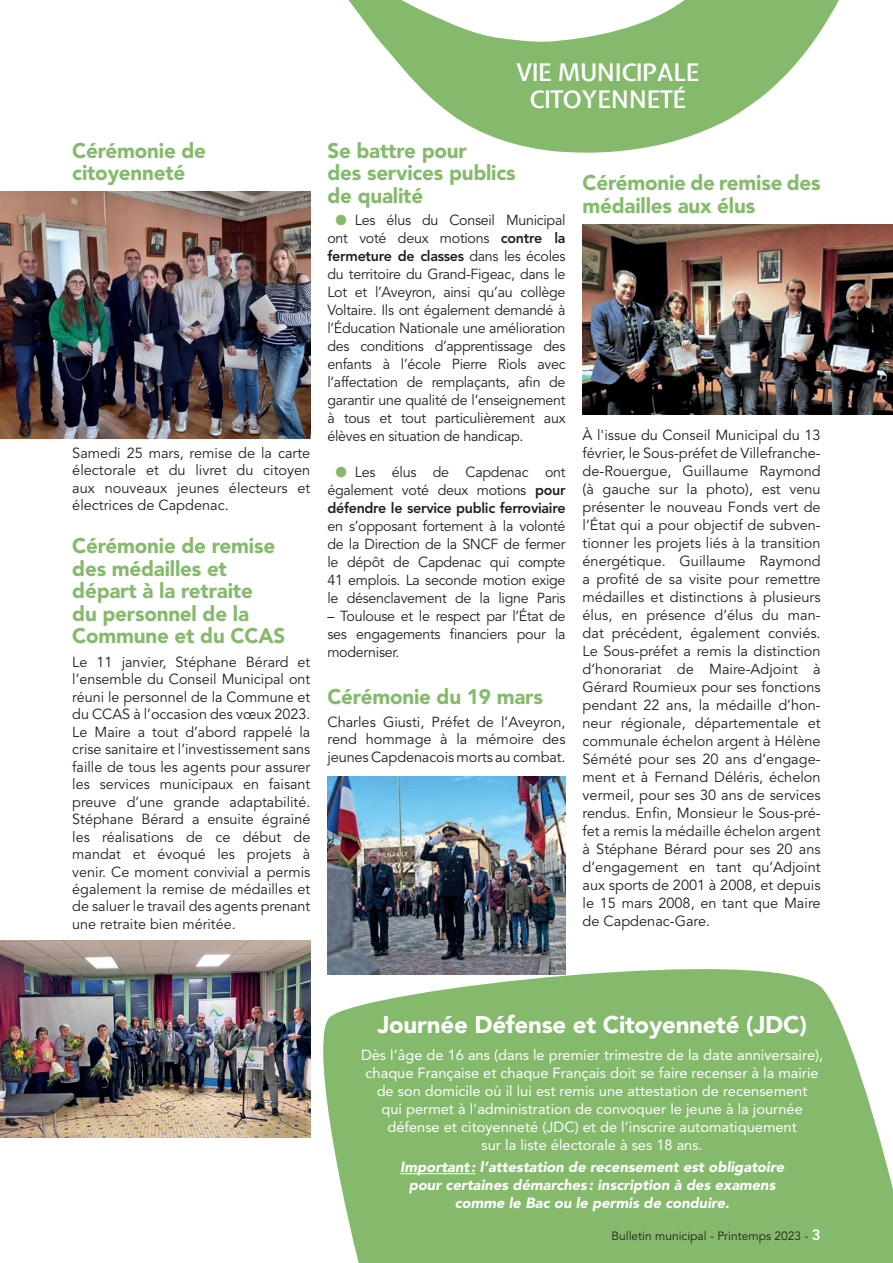
<style>
.page{position:relative;width:893px;height:1263px;background:#fff}
.page>*{position:absolute;margin:0;border:0;box-sizing:border-box;transform-origin:0 0}
.t1{font:900 24px "Avenir LT Std";letter-spacing:-.01em;color:#fff}
.t2{font:600 24px/27px "Expletus Sans";letter-spacing:-.02em;color:#fff;text-align:center}
.t3{font:900 21px/22.5px "Avenir LT Std";letter-spacing:-.01em;color:#85ba6c}
.t4{font:14.7px/18px "Avenir LT Std";color:#fff;text-align:center}
.t5{font:italic 900 14.7px/18px "Avenir LT Std";color:#fff;text-align:center}
.t6{font:14.55px/18px "Avenir LT Std";letter-spacing:-.02em;color:#231f20;text-align:justify}
.t7{font:12px "Avenir LT Std";color:#231f20}
.s1{color:#85ba6c}
.s2{font-weight:800}
.s3{font-weight:800;font-size:15px;color:#fff}
</style>
<div class="page">
<svg style="left:348px;top:0;width:491px;height:153px;fill:#85ba6c"></svg>
<img style="left:327px;top:777px;width:239px;height:167px">
<img style="left:0;top:192px;width:310px;height:246px">
<img style="left:583px;top:224px;width:310px;height:191px">
<img style="left:0;top:940px;width:310px;height:198px">
<svg style="left:292px;top:944px;width:601px;height:319px;fill:#85ba6c"></svg>
<hr style="left:400px;top:1173px;width:76px;height:1px;background:#fff">
<h2 class="t3" style="left:72px;top:139px;width:135px">Cérémonie de citoyenneté</h2>
<p class="t6" style="left:72px;top:445px;width:240px;line-height:17.4px">Samedi 25 mars, remise de la carte électorale et du livret du citoyen aux nouveaux jeunes électeurs et électrices de Capdenac.</p>
<h2 class="t3" style="left:72px;top:534px;width:214px">Cérémonie de remise des médailles et départ à la retraite<br>du personnel de la<br>Commune et du CCAS</h2>
<p class="t6" style="left:72px;top:654px;width:240px;line-height:17.4px">Le 11 janvier, Stéphane Bérard et l’ensemble du Conseil Municipal ont réuni le personnel de la Commune et du CCAS à l’occasion des vœux 2023.<br>Le Maire a tout d’abord rappelé la crise sanitaire et l’investissement sans faille de tous les agents pour assurer les services municipaux en faisant preuve d’une grande adaptabilité.<br>Stéphane Bérard a ensuite égrainé les réalisations de ce début de mandat et évoqué les projets à venir. Ce moment convivial a permis également la remise de médailles et de saluer le travail des agents prenant une retraite bien méritée.</p>
<h1 class="t2" style="left:516px;top:60px;width:185px">VIE MUNICIPALE<br>CITOYENNETÉ</h1>
<h2 class="t3" style="left:327px;top:139px;width:190px">Se battre pour<br>des services publics de qualité</h2>
<p class="t6" style="left:327px;top:212px;width:240px;text-indent:8px"><span class="s1">●</span> Les élus du Conseil Municipal ont voté deux motions <span class="s2">contre la fermeture de classes</span> dans les écoles du territoire du Grand-Figeac, dans le Lot et l’Aveyron, ainsi qu’au collège Voltaire. Ils ont également demandé à l’Éducation Nationale une amélioration des conditions d’apprentissage des enfants à l’école Pierre Riols avec l’affectation de remplaçants, afin de garantir une qualité de l’enseignement à tous et tout particulièrement aux élèves en situation de handicap.</p>
<p class="t6" style="left:327px;top:463px;width:240px;text-align:center"><span class="s1">●</span> Les élus de Capdenac ont également voté deux motions <span class="s2">pour défendre le service public ferroviaire</span></p>
<p class="t6" style="left:327px;top:517px;width:240px">en s’opposant fortement à la volonté de la Direction de la SNCF de fermer le dépôt de Capdenac qui compte 41 emplois. La seconde motion exige le désenclavement de la ligne Paris</p>
<p class="t6" style="left:327px;top:607px;width:240px">– Toulouse et le respect par l’État de ses engagements financiers pour la moderniser.</p>
<h2 class="t3" style="left:327px;top:685px;width:217px">Cérémonie du 19 mars</h2>
<p class="t6" style="left:327px;top:714px;width:240px;line-height:17.4px">Charles Giusti, Préfet de l’Aveyron, rend hommage à la mémoire des jeunes Capdenacois morts au combat.</p>
<h2 class="t3" style="left:583px;top:172px;width:240px">Cérémonie de remise des médailles aux élus</h2>
<p class="t6" style="left:583px;top:426px;width:240px">À l'issue du Conseil Municipal du 13 février, le Sous-préfet de Villefranche&shy;de-Rouergue, Guillaume Raymond (à gauche sur la photo), est venu présenter le nouveau Fonds vert de l’État qui a pour objectif de subven&shy;tionner les projets liés à la transition énergétique. Guillaume Raymond a profité de sa visite pour remettre médailles et distinctions à plusieurs élus, en présence d’élus du man&shy;dat précédent, également conviés.<br>Le Sous-préfet a remis la distinction d’honorariat de Maire-Adjoint à Gérard Roumieux pour ses fonctions pendant 22 ans, la médaille d’hon&shy;neur régionale, départementale et communale échelon argent à Hélène Sémété pour ses 20 ans d’engage&shy;ment et à Fernand Déléris, échelon vermeil, pour ses 30 ans de services rendus. Enfin, Monsieur le Sous-pré&shy;fet a remis la médaille échelon argent à Stéphane Bérard pour ses 20 ans d’engagement en tant qu’Adjoint aux sports de 2001 à 2008, et depuis le 15 mars 2008, en tant que Maire de Capdenac-Gare.</p>
<h1 class="t1" style="left:377px;top:1010px;width:431px">Journée Défense et Citoyenneté (JDC)</h1>
<p class="t4" style="left:361px;top:1046px;width:464px">Dès l’âge de 16 ans (dans le premier trimestre de la date anniversaire), chaque Française et chaque Français doit se faire recenser à la mairie de son domicile où il lui est remis une attestation de recensement<br>qui permet à l'administration de convoquer le jeune à la journée défense et citoyenneté (JDC) et de l’inscrire automatiquement<br>sur la liste électorale à ses 18 ans.</p>
<p class="t5" style="left:400px;top:1158px;width:385px">Important : l’attestation de recensement est obligatoire pour certaines démarches : inscription à des examens comme le Bac ou le permis de conduire.</p>
<p class="t7" style="left:612px;top:1229px;width:211px">Bulletin municipal - Printemps 2023 - <span class="s3">3</span></p>
</div>
